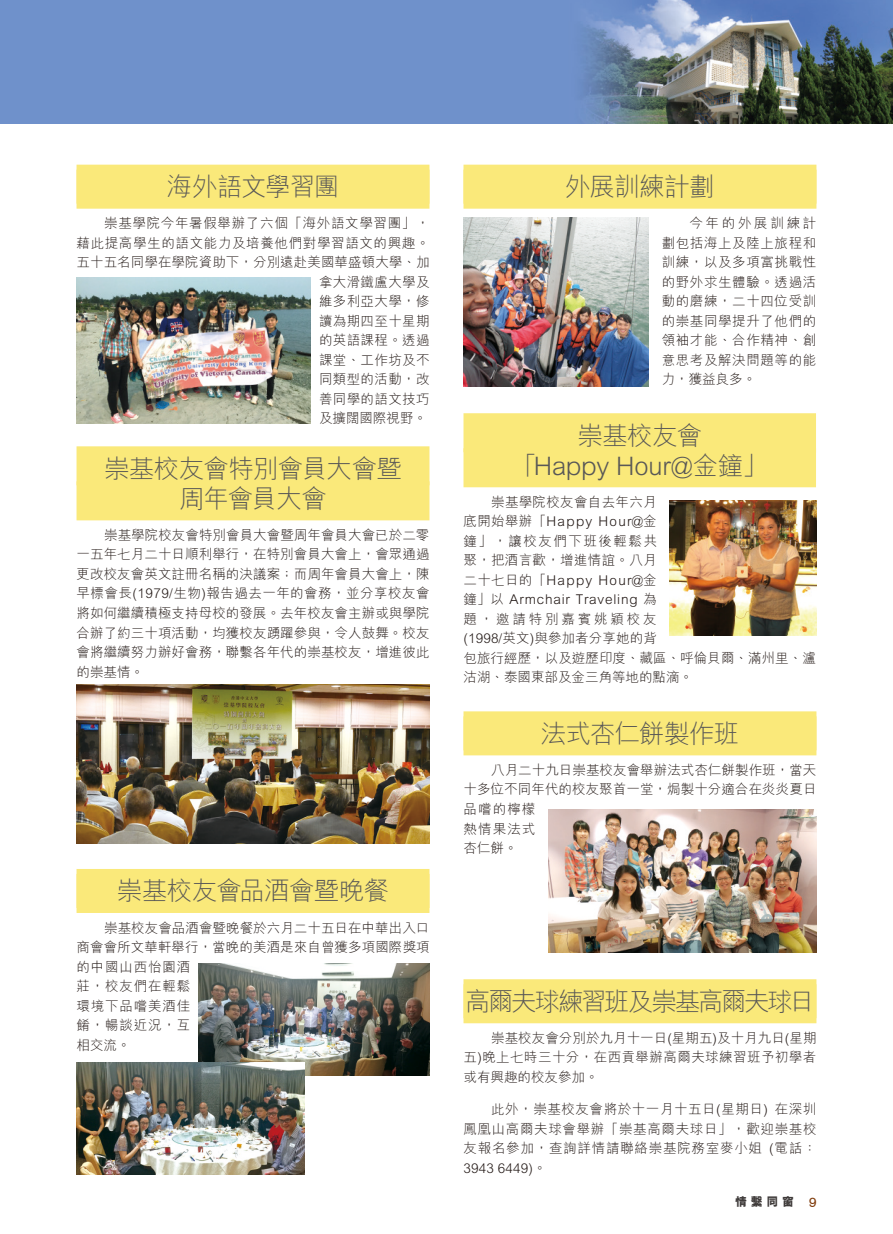
<style>
.page{position:relative;width:893px;height:1234px;background:#fff}
.page>*{position:absolute;margin:0;border:0;box-sizing:border-box;transform-origin:0 0}
.t1{font:300 25.5px/30px "M Hei HK";letter-spacing:-.03em;color:#595857;text-align:center}
.t2{font:300 25.5px/30px "M Hei HK";letter-spacing:-.01em;color:#595857;text-align:center}
.t3{font:300 25.5px "M Hei HK";letter-spacing:-.095em;color:#595857}
.t4{font:300 13.5px/19.5px "M Hei HK";letter-spacing:.025em;color:#231916;text-align:justify}
.t5{font:300 13.5px/19.5px "M Hei HK";letter-spacing:.005em;color:#231916}
.t6{font:800 12px "M Hei HK";color:#3f3b3a}
.s1{font-family:"Swiss 721 BT";font-weight:400;font-size:13.5px;color:#813e0f}
</style>
<div class="page">
<img style="left:0;top:0;width:893px;height:123px">
<div style="left:463px;top:413px;width:353px;height:39px;background:#fae97a"></div>
<div style="left:463px;top:448px;width:353px;height:39px;background:#fae97a"></div>
<img style="left:669px;top:500px;width:147px;height:135px">
<div style="left:463px;top:979px;width:353px;height:39px;background:#fae97a"></div>
<div style="left:463px;top:984px;width:353px;height:39px;background:#fae97a"></div>
<div style="left:463px;top:165px;width:353px;height:39px;background:#fae97a"></div>
<div style="left:463px;top:170px;width:353px;height:39px;background:#fae97a"></div>
<div style="left:77px;top:165px;width:352px;height:39px;background:#fae97a"></div>
<div style="left:77px;top:170px;width:352px;height:39px;background:#fae97a"></div>
<img style="left:77px;top:278px;width:234px;height:145px">
<div style="left:77px;top:446px;width:352px;height:39px;background:#fae97a"></div>
<div style="left:77px;top:481px;width:352px;height:39px;background:#fae97a"></div>
<img style="left:77px;top:684px;width:352px;height:159px">
<img style="left:199px;top:963px;width:230px;height:112px">
<div style="left:463px;top:711px;width:353px;height:39px;background:#fae97a"></div>
<div style="left:463px;top:716px;width:353px;height:39px;background:#fae97a"></div>
<img style="left:548px;top:809px;width:268px;height:142px">
<img style="left:463px;top:217px;width:186px;height:169px">
<img style="left:77px;top:1061px;width:227px;height:113px">
<div style="left:77px;top:868px;width:352px;height:39px;background:#fae97a"></div>
<div style="left:77px;top:873px;width:352px;height:39px;background:#fae97a"></div>
<h1 class="t1" style="left:167px;top:171px;width:174px">海外語文學習團</h1>
<p class="t4" style="left:77px;top:213px;width:355px;text-align:right">崇基學院今年暑假舉辦了六個「海外語文學習團」，<br>藉此提高學生的語文能力及培養他們對學習語文的興趣。五十五名同學在學院資助下，分別遠赴美國華盛頓大學、加拿大滑鐵盧大學及<br>維多利亞大學，修<br>讀為期四至十星期<br>的英語課程。透過<br>課堂、工作坊及不<br>同類型的活動，改<br>善同學的語文技巧<br>及擴闊國際視野。</p>
<h1 class="t1" style="left:104px;top:452px;width:299px">崇基校友會特別會員大會暨周年會員大會</h1>
<p class="t4" style="left:77px;top:524px;width:355px;text-indent:28px">崇基學院校友會特別會員大會暨周年會員大會已於二零一五年七月二十日順利舉行，在特別會員大會上，會眾通過更改校友會英文註冊名稱的決議案；而周年會員大會上，陳早標會長(1979/生物)報告過去一年的會務，並分享校友會將如何繼續積極支持母校的發展。去年校友會主辦或與學院合辦了約三十項活動，均獲校友踴躍參與，令人鼓舞。校友會將繼續努力辦好會務，聯繫各年代的崇基校友，增進彼此的崇基情。</p>
<h1 class="t1" style="left:117px;top:874px;width:274px">崇基校友會品酒會暨晚餐</h1>
<p class="t5" style="left:77px;top:917px;width:355px;text-indent:28px">崇基校友會品酒會暨晚餐於六月二十五日在中華出入口商會會所文華軒舉行，當晚的美酒是來自曾獲多項國際獎項的中國山西怡園酒<br>莊，校友們在輕鬆<br>環境下品嚐美酒佳<br>餚，暢談近況，互<br>相交流。</p>
<h1 class="t1" style="left:565px;top:171px;width:151px">外展訓練計劃</h1>
<p class="t4" style="left:662px;top:213px;width:156px;text-indent:28px">今年的外展訓練計劃包括海上及陸上旅程和訓練，以及多項富挑戰性的野外求生體驗。透過活動的磨練，二十四位受訓的崇基同學提升了他們的領袖才能、合作精神、創意思考及解決問題等的能力，獲益良多。</p>
<h1 class="t2" style="left:511px;top:419px;width:258px">崇基校友會<br>「Happy Hour@金鐘」</h1>
<p class="t4" style="left:463px;top:491px;width:354px;text-align:left;text-indent:28px">崇基學院校友會自去年六月<br>底開始舉辦「Happy Hour@金<br>鐘」，讓校友們下班後輕鬆共<br>聚，把酒言歡，增進情誼。八月<br>二十七日的「Happy Hour@金<br>鐘」以 Armchair Traveling 為<br>題，邀請特別嘉賓姚穎校友<br>(1998/英文)與參加者分享她的背<br>包旅行經歷，以及遊歷印度、藏區、呼倫貝爾、滿州里、瀘沽湖、泰國東部及金三角等地的點滴。</p>
<h1 class="t1" style="left:541px;top:717px;width:199px">法式杏仁餅製作班</h1>
<p class="t5" style="left:463px;top:759px;width:355px;text-indent:28px">八月二十九日崇基校友會舉辦法式杏仁餅製作班，當天十多位不同年代的校友聚首一堂，焗製十分適合在炎炎夏日品嚐的檸檬<br>熱情果法式<br>杏仁餅。</p>
<h1 class="t3" style="left:465px;top:983px;width:351px">高爾夫球練習班及崇基高爾夫球日</h1>
<p class="t4" style="left:463px;top:1027px;width:355px;text-indent:28px">崇基校友會分別於九月十一日(星期五)及十月九日(星期五)晚上七時三十分，在西貢舉辦高爾夫球練習班予初學者或有興趣的校友參加。</p>
<p class="t4" style="left:463px;top:1098px;width:355px;text-indent:28px">此外，崇基校友會將於十一月十五日(星期日) 在深圳鳳凰山高爾夫球會舉辦「崇基高爾夫球日」，歡迎崇基校友報名參加，查詢詳情請聯絡崇基院務室麥小姐 (電話：3943 6449)。</p>
<p class="t6" style="left:735px;top:1193px;width:83px">情 繫 同 窗 <span class="s1">9</span></p>
</div>
